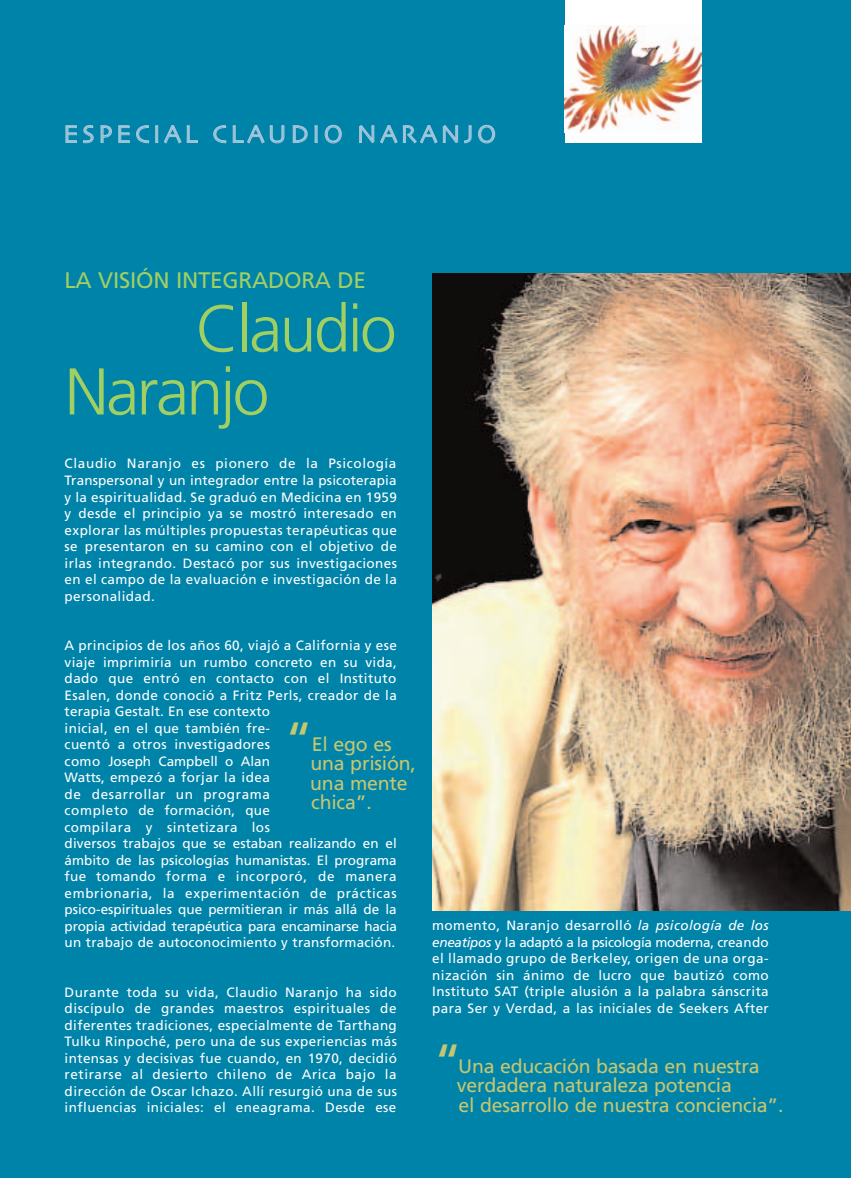
<style>
.page{position:relative;width:851px;height:1178px;background:#fff}
.page>*{position:absolute;margin:0;border:0;box-sizing:border-box;transform-origin:0 0}
.t1{font:300 66px/63px "Frutiger";letter-spacing:-.04em;color:#a2cf62}
.t2{font:49.5px "Frutiger";color:#c7c670}
.t3{font:25.5px "Skia";letter-spacing:.13em;color:#a2c6db}
.t4{font:22.5px "Frutiger";letter-spacing:-.01em;color:#a2cf62}
.t5{font:19.5px/19.5px "Frutiger";letter-spacing:-.01em;color:#c7c670}
.t6{font:13.5px/16.5px "Frutiger";letter-spacing:.03em;color:#fff;text-align:justify}
.s1{font-style:italic}
</style>
<div class="page">
<div style="left:0;top:0;width:850px;height:1178px;background:#0083a9"></div>
<div style="left:564px;top:0;width:137px;height:142px;background:#fff"></div>
<img style="left:564px;top:26px;width:137px;height:106px">
<img style="left:433px;top:273px;width:417px;height:637px">
<h3 class="t3" style="left:63px;top:119px;width:434px">ESPECIAL CLAUDIO NARANJO</h3>
<h3 class="t4" style="left:65px;top:272px;width:303px">LA VISIÓN INTEGRADORA DE</h3>
<h1 class="t1" style="left:65px;top:302px;width:333px;text-indent:131px">Claudio<br>Naranjo</h1>
<p class="t6" style="left:65px;top:457px;width:334px">Claudio Naranjo es pionero de la Psicología Transpersonal y un integrador entre la psicoterapia y la espiritualidad. Se graduó en Medicina en 1959 y desde el principio ya se mostró interesado en explorar las múltiples propuestas terapéuticas que se presentaron en su camino con el objetivo de irlas integrando. Destacó por sus investigaciones en el campo de la evaluación e investigación de la personalidad.</p>
<p class="t6" style="left:65px;top:638px;width:334px;text-align:left">A principios de los años 60, viajó a California y ese viaje imprimiría un rumbo concreto en su vida, dado que entró en contacto con el Instituto Esalen, donde conoció a Fritz Perls, creador de la terapia Gestalt. En ese contexto<br>inicial, en el que también fre-<br>cuentó a otros investigadores<br>como Joseph Campbell o Alan<br>Watts, empezó a forjar la idea<br>de desarrollar un programa<br>completo de formación, que<br>compilara y sintetizara los<br>diversos trabajos que se estaban realizando en el ámbito de las psicologías humanistas. El programa fue tomando forma e incorporó, de manera embrionaria, la experimentación de prácticas psico-espirituales que permitieran ir más allá de la propia actividad terapéutica para encaminarse hacia un trabajo de autoconocimiento y transformación.</p>
<p class="t6" style="left:65px;top:985px;width:334px">Durante toda su vida, Claudio Naranjo ha sido discípulo de grandes maestros espirituales de diferentes tradiciones, especialmente de Tarthang Tulku Rinpoché, pero una de sus experiencias más intensas y decisivas fue cuando, en 1970, decidió retirarse al desierto chileno de Arica bajo la dirección de Oscar Ichazo. Allí resurgió una de sus influencias iniciales: el eneagrama. Desde ese</p>
<h2 class="t2" style="left:285px;top:720px;width:29px">“</h2>
<h3 class="t5" style="left:310px;top:736px;width:107px">El ego es una prisión, una mente chica”.</h3>
<p class="t6" style="left:432px;top:918px;width:338px">momento, Naranjo desarrolló <span class="s1">la psicología de los eneatipos</span> y la adaptó a la psicología moderna, creando el llamado grupo de Berkeley, origen de una orga&shy;nización sin ánimo de lucro que bautizó como Instituto SAT (triple alusión a la palabra sánscrita para Ser y Verdad, a las iniciales de Seekers After</p>
<h2 class="t2" style="left:434px;top:1042px;width:29px">“</h2>
<h3 class="t5" style="left:457px;top:1058px;width:328px">Una educación basada en nuestra verdadera naturaleza potencia<br>el desarrollo de nuestra conciencia”.</h3>
</div>
